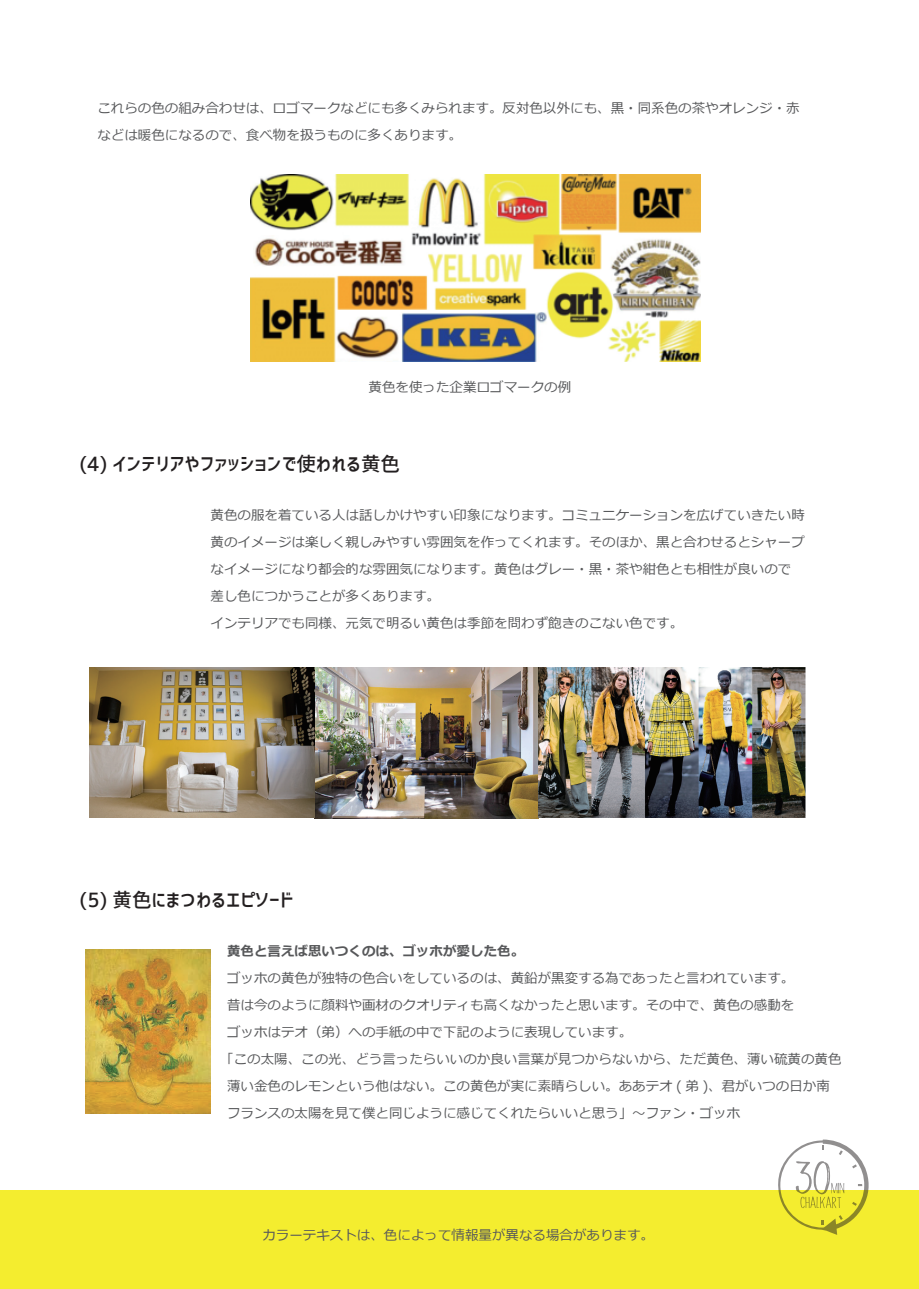
<style>
.page{position:relative;width:919px;height:1289px;background:#fff}
.page>*{position:absolute;margin:0;border:0;box-sizing:border-box;transform-origin:0 0}
.t1{font:19.5px "Corporate Logo Medium";color:#231f20}
.t2{font:13.5px/27px "Meiryo";color:#57585a}
.t3{font:700 13.5px "Meiryo";color:#57585a}
</style>
<div class="page">
<div style="left:0;top:1189px;width:918px;height:99px;background:#f4ed2f"></div>
<svg style="left:778px;top:1139px;width:90px;height:95px"></svg>
<img style="left:250px;top:174px;width:450px;height:187px">
<img style="left:90px;top:667px;width:715px;height:151px">
<img style="left:86px;top:949px;width:124px;height:164px">
<p class="t2" style="left:97px;top:95px;width:704px">これらの色の組み合わせは、ロゴマークなどにも多くみられます。反対色以外にも、黒・同系色の茶やオレンジ・赤などは暖色になるので、食べ物を扱うものに多くあります。</p>
<p class="t2" style="left:368px;top:374px;width:204px">黄色を使った企業ロゴマークの例</p>
<h1 class="t1" style="left:79px;top:450px;width:322px">(4) インテリアやファッションで使われる黄色</h1>
<p class="t2" style="left:210px;top:502px;width:596px">黄色の服を着ている人は話しかけやすい印象になります。コミュニケーションを広げていきたい時黄のイメージは楽しく親しみやすい雰囲気を作ってくれます。そのほか、黒と合わせるとシャープなイメージになり都会的な雰囲気になります。黄色はグレー・黒・茶や紺色とも相性が良いので差し色につかうことが多くあります。<br>インテリアでも同様、元気で明るい黄色は季節を問わず飽きのこない色です。</p>
<h1 class="t1" style="left:79px;top:886px;width:216px">(5) 黄色にまつわるエピソード</h1>
<p class="t3" style="left:227px;top:941px;width:298px">黄色と言えば思いつくのは、ゴッホが愛した色。</p>
<p class="t2" style="left:227px;top:965px;width:568px">ゴッホの黄色が独特の色合いをしているのは、黄鉛が黒変する為であったと言われています。</p>
<p class="t2" style="left:227px;top:992px;width:568px">昔は今のように顔料や画材のクオリティも高くなかったと思います。その中で、黄色の感動を</p>
<p class="t2" style="left:227px;top:1019px;width:406px">ゴッホはテオ（弟）への手紙の中で下記のように表現しています。</p>
<p class="t2" style="left:220px;top:1046px;width:622px">「この太陽、この光、どう言ったらいいのか良い言葉が見つからないから、ただ黄色、薄い硫黄の黄色</p>
<p class="t2" style="left:227px;top:1073px;width:604px">薄い金色のレモンという他はない。この黄色が実に素晴らしい。ああテオ ( 弟 )、君がいつの日か南</p>
<p class="t2" style="left:227px;top:1100px;width:514px">フランスの太陽を見て僕と同じように感じてくれたらいいと思う」～ファン・ゴッホ</p>
<p class="t2" style="left:262px;top:1221px;width:393px">カラーテキストは、色によって情報量が異なる場合があります。</p>
</div>
